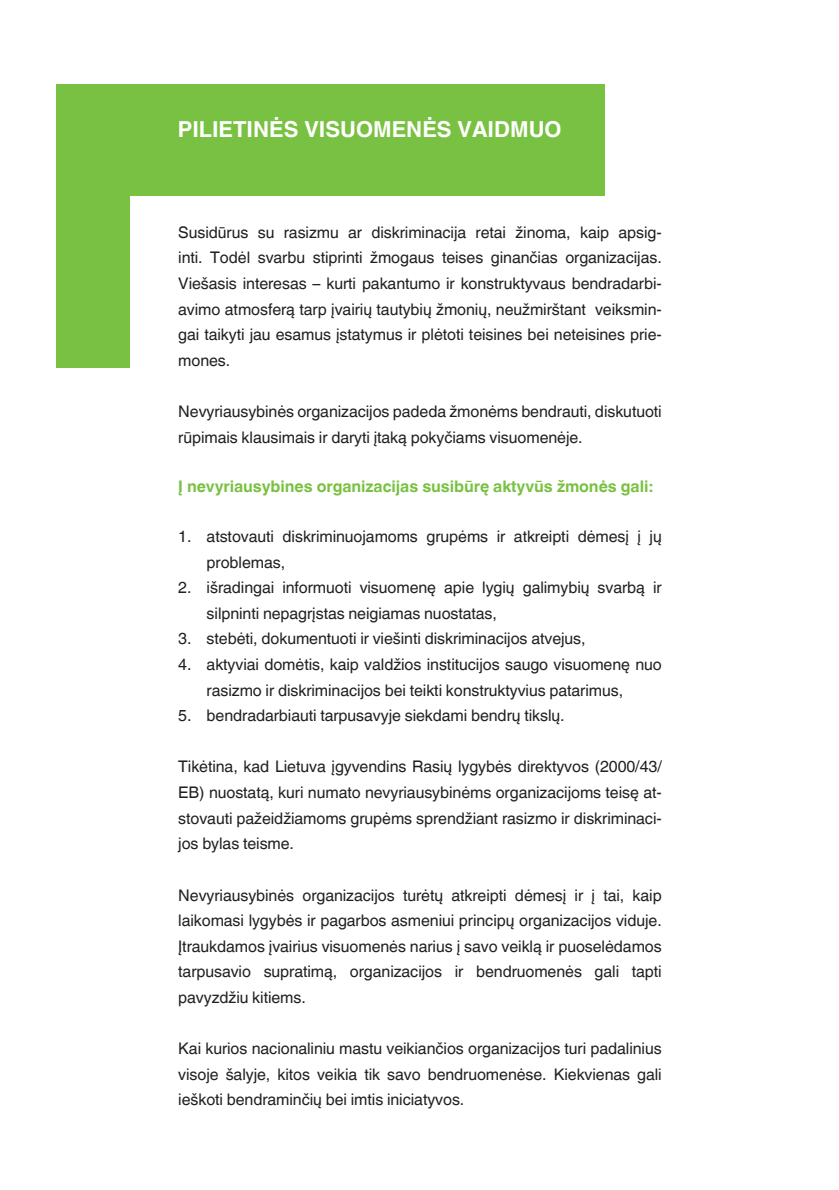
<style>
.page{position:relative;width:839px;height:1190px;background:#fff}
.page>*{position:absolute;margin:0;border:0;box-sizing:border-box;transform-origin:0 0}
.titel{font:700 22px "Helvetica Linotype";color:#fff}
.body{font:16px/25.6px "Helvetica Linotype";letter-spacing:-.005em;color:#231f20}
.body_bold{font:700 16px "Helvetica Linotype";letter-spacing:-.005em;color:#79c142}
</style>
<div class="page">
<div style="left:56px;top:85px;width:548px;height:283px;background:#79c142"></div>
<div style="left:130px;top:196px;width:581px;height:856px;background:#fff"></div>
<p class="titel" style="left:178px;top:116px;width:385px">Pilietinės visuomen ės vaidmuo</p>
<p class="body" style="left:178px;top:219px;width:485px;text-align:justify">Susidūrus su rasizmu ar diskriminacija retai žinoma, kaip apsig&shy;inti. Todėl svarbu stiprinti žmogaus teises ginančias organizacijas.<br>Viešasis interesas – kurti pakantumo ir konstruktyvaus bendradarbi&shy;avimo atmosferą tarp įvairių tautybių žmonių, neužmirštant veiksmin&shy;gai taikyti jau esamus įstatymus ir plėtoti teisines bei neteisines prie&shy;mones.</p>
<p class="body" style="left:178px;top:399px;width:484px">Nevyriausybinės organizacijos padeda žmonėms bendrauti, diskutuoti rūpimais klausimais ir daryti įtaką pokyčiams visuomenėje.</p>
<p class="body_bold" style="left:178px;top:477px;width:476px">Į nevyriausybines organizacijas susibūrę aktyvūs žmonės gali:</p>
<p class="body" style="left:206px;top:523px;width:456px">atstovauti diskriminuojamoms grupėms ir atkreipti dėmesį į jų problemas,</p>
<p class="body" style="left:206px;top:575px;width:456px">išradingai informuoti visuomenę apie lygių galimybių svarbą ir silpninti nepagrįstas neigiamas nuostatas,</p>
<p class="body" style="left:206px;top:626px;width:380px">stebėti, dokumentuoti ir viešinti diskriminacijos atvejus,</p>
<p class="body" style="left:206px;top:651px;width:456px">aktyviai domėtis, kaip valdžios institucijos saugo visuomenę nuo rasizmo ir diskriminacijos bei teikti konstruktyvius patarimus,</p>
<p class="body" style="left:206px;top:703px;width:359px">bendradarbiauti tarpusavyje siekdami bendrų tikslų.</p>
<p class="body" style="left:178px;top:754px;width:485px;text-align:justify">Tikėtina, kad Lietuva įgyvendins Rasių lygybės direktyvos (2000/43/ EB) nuostatą, kuri numato nevyriausybinėms organizacijoms teisę at&shy;stovauti pažeidžiamoms grupėms sprendžiant rasizmo ir diskriminaci&shy;jos bylas teisme.</p>
<p class="body" style="left:178px;top:882px;width:484px;text-align:justify">Nevyriausybinės organizacijos turėtų atkreipti dėmesį ir į tai, kaip laikomasi lygybės ir pagarbos asmeniui principų organizacijos viduje.<br>Įtraukdamos įvairius visuomenės narius į savo veiklą ir puoselėdamos tarpusavio supratimą, organizacijos ir bendruomenės gali tapti pavyzdžiu kitiems.</p>
<p class="body" style="left:178px;top:1035px;width:484px;text-align:justify">Kai kurios nacionaliniu mastu veikiančios organizacijos turi padalinius visoje šalyje, kitos veikia tik savo bendruomenėse. Kiekvienas gali ieškoti bendraminčių bei imtis iniciatyvos.</p>
<p class="body" style="left:178px;top:523px;width:15px">1.</p>
<p class="body" style="left:178px;top:575px;width:15px">2.</p>
<p class="body" style="left:178px;top:626px;width:15px">3.<br>4.</p>
<p class="body" style="left:178px;top:703px;width:15px">5.</p>
</div>
